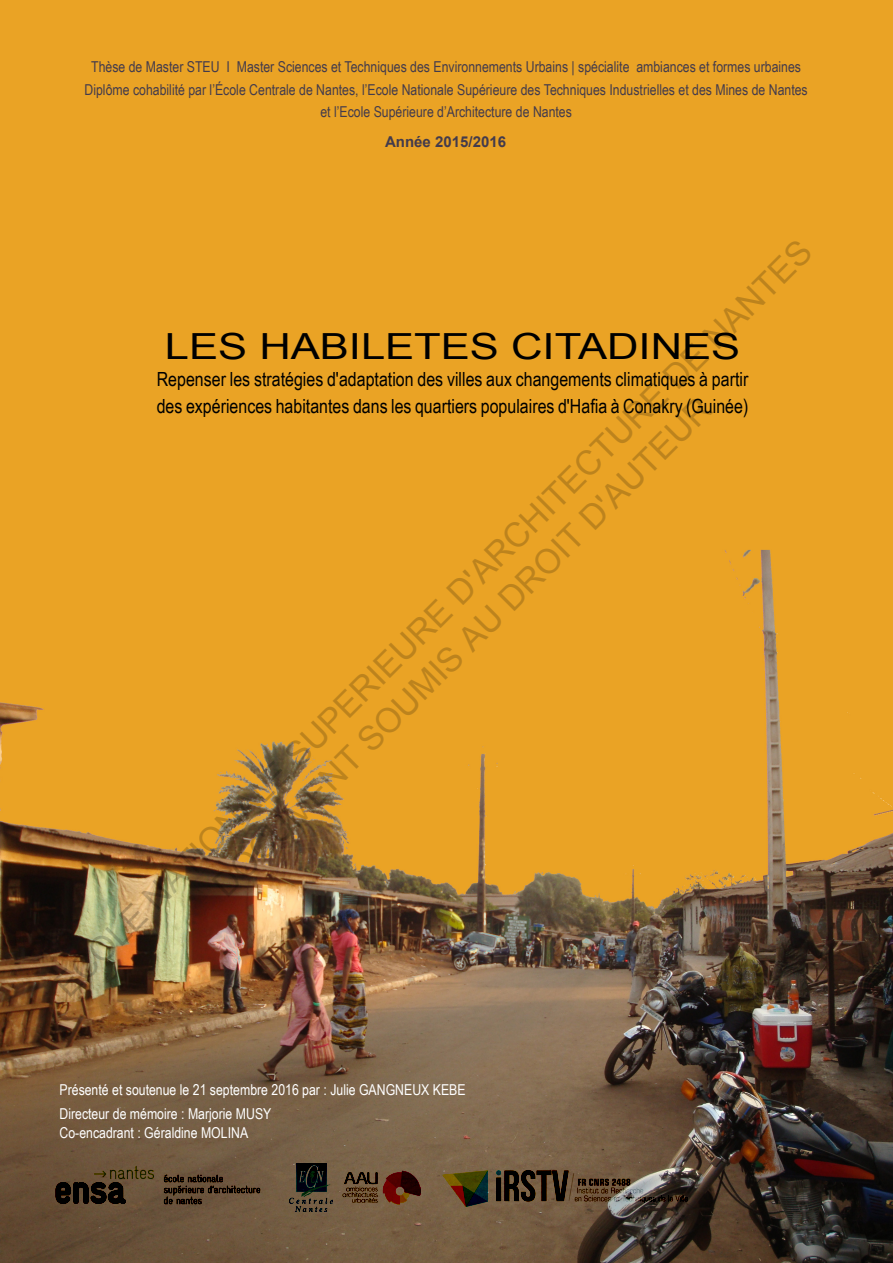
<style>
.page{position:relative;width:893px;height:1263px;background:#fff}
.page>*{position:absolute;margin:0;border:0;box-sizing:border-box;transform-origin:0 0}
.t1{font:36px "Arial";color:#000;scale:1.21 1}
.t2{font:33.9px/40.7px "Arial";color:rgb(0 0 0/.2);text-align:center}
.t3{font:19.5px/27px "Arial Narrow";color:#000}
.t4{font:15px/22.5px "Arial Narrow";color:#433b4c;text-align:center}
.t5{font:15px/23.5px "Arial Narrow";color:#fff}
.t6{font:700 15px "Arial";color:#433b4c}
</style>
<div class="page">
<img style="left:0;top:0;width:893px;height:1263px">
<div style="left:50px;top:51px;width:792px;height:142px;background:#eaa325"></div>
<img style="left:289px;top:1163px;width:43px;height:49px">
<img style="left:441px;top:1163px;width:249px;height:49px">
<img style="left:342px;top:1163px;width:78px;height:49px">
<img style="left:51px;top:1161px;width:223px;height:51px">
<p class="t4" style="left:85px;top:56px;width:725px">Thèse de Master STEU I Master Sciences et Techniques des Environnements Urbains | spécialite ambiances et formes urbaines<br>Diplôme cohabilité par l’École Centrale de Nantes, l’Ecole Nationale Supérieure des Techniques Industrielles et des Mines de Nantes et l’Ecole Supérieure d’Architecture de Nantes</p>
<p class="t6" style="left:385px;top:133px;width:122px">Année 2015/2016</p>
<h2 class="t2" style="left:46px;top:977px;width:1056px;rotate:-45deg">ECOLE NATIONALE SUPERIEURE D'ARCHITECTURE DE NANTES<br>DOCUMENT SOUMIS AU DROIT D'AUTEUR</h2>
<h1 class="t1" style="left:165px;top:327px;width:477px">LES HABILETES CITADINES</h1>
<h3 class="t3" style="left:157px;top:366px;width:593px">Repenser les stratégies d'adaptation des villes aux changements climatiques à partir des expériences habitantes dans les quartiers populaires d'Hafia à Conakry (Guinée)</h3>
<p class="t5" style="left:60px;top:1078px;width:408px">Présenté et soutenue le 21 septembre 2016 par : Julie GANGNEUX KEBE<br>Directeur de mémoire : Marjorie MUSY</p>
<p class="t5" style="left:60px;top:1121px;width:190px">Co-encadrant : Géraldine MOLINA</p>
</div>
